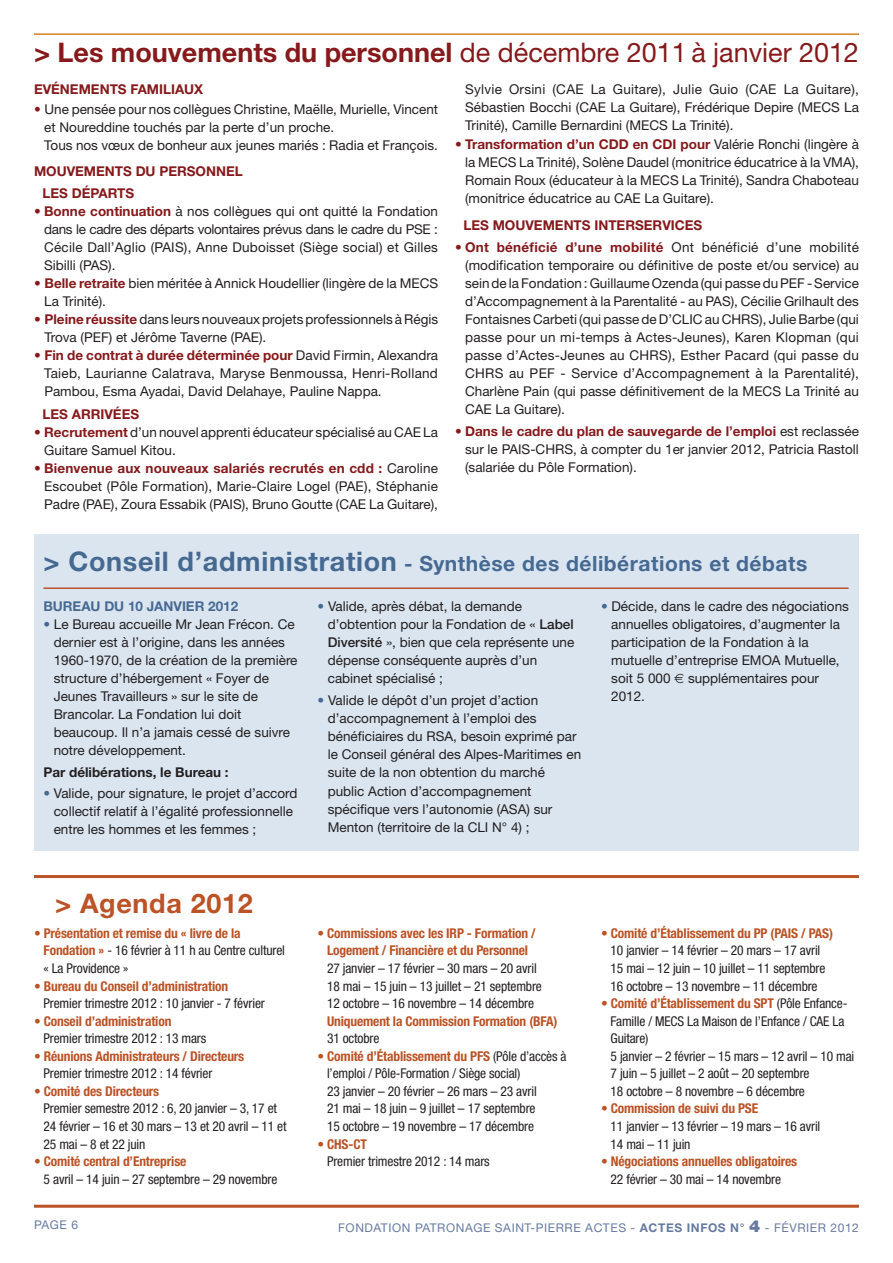
<style>
.page{position:relative;width:893px;height:1263px;background:#fff}
.page>*{position:absolute;margin:0;border:0;box-sizing:border-box;transform-origin:0 0}
.t1{font:27px "Helvetica Neue";color:#86191b}
.t2{font:700 27px "Helvetica Neue";letter-spacing:.025em;color:#bb5326}
.t3{font:700 21px "Helvetica Neue";letter-spacing:.025em;color:#466992}
.t4{font:13.5px/18px "Helvetica Neue";color:#231f20}
.t5{font:condensed 13.5px/17.5px "Helvetica Neue";letter-spacing:-.01em;color:#231f20}
.t6{font:700 condensed 13.5px/17.5px "Helvetica Neue";letter-spacing:-.01em;color:#bb5326;text-align:center}
.t7{font:700 13.5px/22.2px "Helvetica Neue";color:#86191b}
.t8{font:700 13.5px "Helvetica Neue";color:#231f20}
.t9{font:700 13.5px "Helvetica Neue";color:#466992}
.t10{font:12px "Helvetica Neue";letter-spacing:.05em;color:#677ba0}
.s1{font-weight:700}
.s2{color:#86191b}
.s3{font-weight:700;color:#86191b}
.s4{font-size:27px}
.s5{color:#466992}
.s6{font-weight:500}
.s7{font-weight:700;color:#bb5326}
.s8{font-weight:900;font-size:16.5px}
</style>
<div class="page">
<hr style="left:34px;top:33px;width:825px;height:2px;background:#d97f27">
<div style="left:34px;top:534px;width:825px;height:316px;background:#dae5f0"></div>
<hr style="left:43px;top:587px;width:806px;height:2px;background:#bb5326">
<hr style="left:34px;top:1205px;width:825px;height:3px;background:#bb5326">
<hr style="left:34px;top:875px;width:825px;height:3px;background:#bb5326">
<h1 class="t1" style="left:34px;top:43px;width:826px"><span class="s1">&gt; Les mouvements du personnel</span> de décembre 2011 à janvier 2012</h1>
<p class="t7" style="left:34px;top:79px;width:171px">EVÉNEMENTS FAMILIAUX</p>
<p class="t4" style="left:44px;top:101px;width:395px;text-indent:-10px"><span class="s2">•</span> Une pensée pour nos collègues Christine, Maëlle, Murielle, Vincent et Noureddine touchés par la perte d’un proche.<br>Tous nos vœux de bonheur aux jeunes mariés : Radia et François.</p>
<p class="t7" style="left:43px;top:161px;width:202px;text-indent:-9px">MOUVEMENTS DU PERSONNEL<br>LES DÉPARTS</p>
<p class="t4" style="left:44px;top:204px;width:395px;text-align:justify;text-indent:-10px"><span class="s2">•</span> <span class="s3">Bonne continuation</span> à nos collègues qui ont quitté la Fondation dans le cadre des départs volontaires prévus dans le cadre du PSE :<br>Cécile Dall’Aglio (PAIS), Anne Duboisset (Siège social) et Gilles Sibilli (PAS).</p>
<p class="t4" style="left:44px;top:276px;width:395px;text-indent:-10px"><span class="s2">•</span> <span class="s3">Belle retraite</span> bien méritée à Annick Houdellier (lingère de la MECS<br>La Trinité).</p>
<p class="t4" style="left:44px;top:312px;width:395px;text-indent:-10px"><span class="s2">•</span> <span class="s3">Pleine réussite</span> dans leurs nouveaux projets professionnels àRégis<br>Trova (PEF) et Jérôme Taverne (PAE).</p>
<p class="t4" style="left:44px;top:348px;width:395px;text-align:justify;text-indent:-10px"><span class="s2">•</span> <span class="s3">Fin de contrat à durée déterminée pour</span> David Firmin, Alexandra Taieb, Laurianne Calatrava, Maryse Benmoussa, Henri-Rolland Pambou, Esma Ayadai, David Delahaye, Pauline Nappa.</p>
<p class="t7" style="left:43px;top:404px;width:98px">LES ARRIVÉES</p>
<p class="t4" style="left:44px;top:424px;width:395px;text-indent:-10px"><span class="s2">•</span> <span class="s3">Recrutement</span> d’un nouvel apprenti éducateur spécialisé au CAE La<br>Guitare Samuel Kitou.</p>
<p class="t4" style="left:44px;top:460px;width:395px;text-align:justify;text-indent:-10px"><span class="s2">•</span> <span class="s3">Bienvenue aux nouveaux salariés recrutés en cdd :</span> Caroline Escoubet (Pôle Formation), Marie-Claire Logel (PAE), Stéphanie Padre (PAE), Zoura Essabik (PAIS), Bruno Goutte (CAE La Guitare),</p>
<p class="t4" style="left:465px;top:81px;width:395px;text-align:justify">Sylvie Orsini (CAE La Guitare), Julie Guio (CAE La Guitare), Sébastien Bocchi (CAE La Guitare), Frédérique Depire (MECS La Trinité), Camille Bernardini (MECS La Trinité).</p>
<p class="t4" style="left:465px;top:137px;width:395px;text-align:justify;text-indent:-10px"><span class="s2">•</span> <span class="s3">Transformation d’un CDD en CDI pour</span> Valérie Ronchi (lingère à la MECS La Trinité), Solène Daudel (monitrice éducatrice à la VMA), Romain Roux (éducateur à la MECS La Trinité), Sandra Chaboteau (monitrice éducatrice au CAE La Guitare).</p>
<p class="t7" style="left:463px;top:215px;width:240px">LES MOUVEMENTS INTERSERVICES</p>
<p class="t4" style="left:465px;top:239px;width:395px;text-align:justify;text-indent:-10px"><span class="s2">•</span> <span class="s3">Ont bénéficié d’une mobilité</span> Ont bénéficié d’une mobilité (modification temporaire ou définitive de poste et/ou service) au sein de la Fondation :GuillaumeOzenda (qui passe duPEF -Service d’Accompagnement à la Parentalité - au PAS), Cécilie Grilhault des Fontaisnes Carbeti (qui passe de D’CLIC au CHRS), Julie Barbe (qui passe pour un mi-temps à Actes-Jeunes), Karen Klopman (qui passe d’Actes-Jeunes au CHRS), Esther Pacard (qui passe du CHRS au PEF - Service d’Accompagnement à la Parentalité), Charlène Pain (qui passe définitivement de la MECS La Trinité au CAE La Guitare).</p>
<p class="t4" style="left:465px;top:424px;width:395px;text-align:justify;text-indent:-10px"><span class="s2">•</span> <span class="s3">Dans le cadre du plan de sauvegarde de l’emploi</span> est reclassée sur le PAIS-CHRS, à compter du 1er janvier 2012, Patricia Rastoll (salariée du Pôle Formation).</p>
<h2 class="t3" style="left:43px;top:556px;width:765px"><span class="s4">&gt; Conseil d’administration</span> - Synthèse des délibérations et débats</h2>
<p class="t9" style="left:43px;top:602px;width:196px">BUREAU DU 10 JANVIER 2012</p>
<p class="t4" style="left:54px;top:617px;width:245px;text-indent:-10px"><span class="s5">•</span> Le Bureau accueille Mr Jean Frécon. Ce dernier est à l’origine, dans les années 1960-1970, de la création de la première structure d’hébergement « Foyer de Jeunes Travailleurs » sur le site de Brancolar. La Fondation lui doit beaucoup. Il n’a jamais cessé de suivre notre développement.</p>
<p class="t8" style="left:43px;top:768px;width:187px">Par délibérations, le Bureau :</p>
<p class="t4" style="left:54px;top:785px;width:245px;text-indent:-10px"><span class="s5">•</span> Valide, pour signature, le projet d’accord collectif relatif à l’égalité professionnelle entre les hommes et les femmes ;</p>
<p class="t4" style="left:328px;top:599px;width:248px;text-indent:-10px"><span class="s5">•</span> Valide, après débat, la demande d’obtention pour la Fondation de « <span class="s6">Label Diversité</span> », bien que cela représente une dépense conséquente auprès d’un cabinet spécialisé ;</p>
<p class="t4" style="left:328px;top:693px;width:255px;text-indent:-10px"><span class="s5">•</span> Valide le dépôt d’un projet d’action d’accompagnement à l’emploi des bénéficiaires du RSA, besoin exprimé par le Conseil général des Alpes-Maritimes en suite de la non obtention du marché public Action d’accompagnement spécifique vers l’autonomie (ASA) sur Menton (territoire de la CLI N° 4) ;</p>
<p class="t4" style="left:611px;top:599px;width:239px;text-indent:-10px"><span class="s5">•</span> Décide, dans le cadre des négociations annuelles obligatoires, d’augmenter la participation de la Fondation à la mutuelle d’entreprise EMOA Mutuelle, soit 5 000</p>
<p class="t4" style="left:688px;top:671px;width:132px">supplémentaires pour</p>
<p class="t4" style="left:611px;top:689px;width:35px">2012.</p>
<h1 class="t2" style="left:55px;top:894px;width:199px">&gt; Agenda 2012</h1>
<p class="t5" style="left:44px;top:925px;width:243px;text-indent:-10px"><span class="s7">• Présentation et remise du « livre de la<br>Fondation »</span> - 16 février à 11 h au Centre culturel « La Providence »</p>
<p class="t6" style="left:34px;top:978px;width:196px">• Bureau du Conseil d’administration</p>
<p class="t5" style="left:44px;top:996px;width:223px">Premier trimestre 2012 : 10 janvier - 7 février</p>
<p class="t6" style="left:34px;top:1013px;width:139px">• Conseil d’administration</p>
<p class="t5" style="left:44px;top:1031px;width:164px">Premier trimestre 2012 : 13 mars</p>
<p class="t6" style="left:34px;top:1048px;width:212px">• Réunions Administrateurs / Directeurs</p>
<p class="t5" style="left:44px;top:1066px;width:170px">Premier trimestre 2012 : 14 février</p>
<p class="t6" style="left:34px;top:1083px;width:127px">• Comité des Directeurs</p>
<p class="t5" style="left:44px;top:1101px;width:244px">Premier semestre 2012 : 6, 20 janvier – 3, 17 et<br>24 février – 16 et 30 mars – 13 et 20 avril – 11 et<br>25 mai – 8 et 22 juin</p>
<p class="t6" style="left:34px;top:1154px;width:154px">• Comité central d’Entreprise</p>
<p class="t5" style="left:44px;top:1171px;width:235px">5 avril – 14 juin – 27 septembre – 29 novembre</p>
<p class="t6" style="left:317px;top:925px;width:220px">• Commissions avec les IRP - Formation /<br>Logement / Financière et du Personnel</p>
<p class="t5" style="left:327px;top:960px;width:216px">27 janvier – 17 février – 30 mars – 20 avril<br>18 mai – 15 juin – 13 juillet – 21 septembre<br>12 octobre – 16 novembre – 14 décembre</p>
<p class="t6" style="left:327px;top:1013px;width:232px">Uniquement la Commission Formation (BFA)</p>
<p class="t5" style="left:327px;top:1031px;width:54px">31 octobre</p>
<p class="t5" style="left:327px;top:1048px;width:241px;text-indent:-10px"><span class="s7">• Comité d’Établissement du PFS</span> (Pôle d’accès à l’emploi / Pôle-Formation / Siège social)<br>23 janvier – 20 février – 26 mars – 23 avril<br>21 mai – 18 juin – 9 juillet – 17 septembre<br>15 octobre – 19 novembre – 17 décembre</p>
<p class="t6" style="left:317px;top:1136px;width:51px">• CHS-CT</p>
<p class="t5" style="left:327px;top:1154px;width:164px">Premier trimestre 2012 : 14 mars</p>
<p class="t6" style="left:601px;top:925px;width:233px">• Comité d’Établissement du PP (PAIS / PAS)</p>
<p class="t5" style="left:611px;top:943px;width:216px">10 janvier – 14 février – 20 mars – 17 avril<br>15 mai – 12 juin – 10 juillet – 11 septembre<br>16 octobre – 13 novembre – 11 décembre</p>
<p class="t5" style="left:611px;top:996px;width:245px;text-indent:-10px"><span class="s7">• Comité d’Établissement du SPT</span> (Pôle Enfance-Famille / MECS La Maison de l’Enfance / CAE La Guitare)<br>5 janvier – 2 février – 15 mars – 12 avril – 10 mai 7 juin – 5 juillet – 2 août – 20 septembre<br>18 octobre – 8 novembre – 6 décembre</p>
<p class="t6" style="left:601px;top:1101px;width:159px">• Commission de suivi du PSE</p>
<p class="t5" style="left:611px;top:1118px;width:211px">11 janvier – 13 février – 19 mars – 16 avril<br>14 mai – 11 juin</p>
<p class="t6" style="left:601px;top:1154px;width:198px">• Négociations annuelles obligatoires</p>
<p class="t5" style="left:611px;top:1171px;width:172px">22 février – 30 mai – 14 novembre</p>
<p class="t10" style="left:34px;top:1220px;width:46px">PAGE 6</p>
<p class="t10" style="left:338px;top:1224px;width:522px">FONDATION PATRONAGE SAINT-PIERRE ACTES - <span class="s1">ACTES INFOS N°</span> <span class="s8">4</span> - FÉVRIER 2012</p>
</div>
